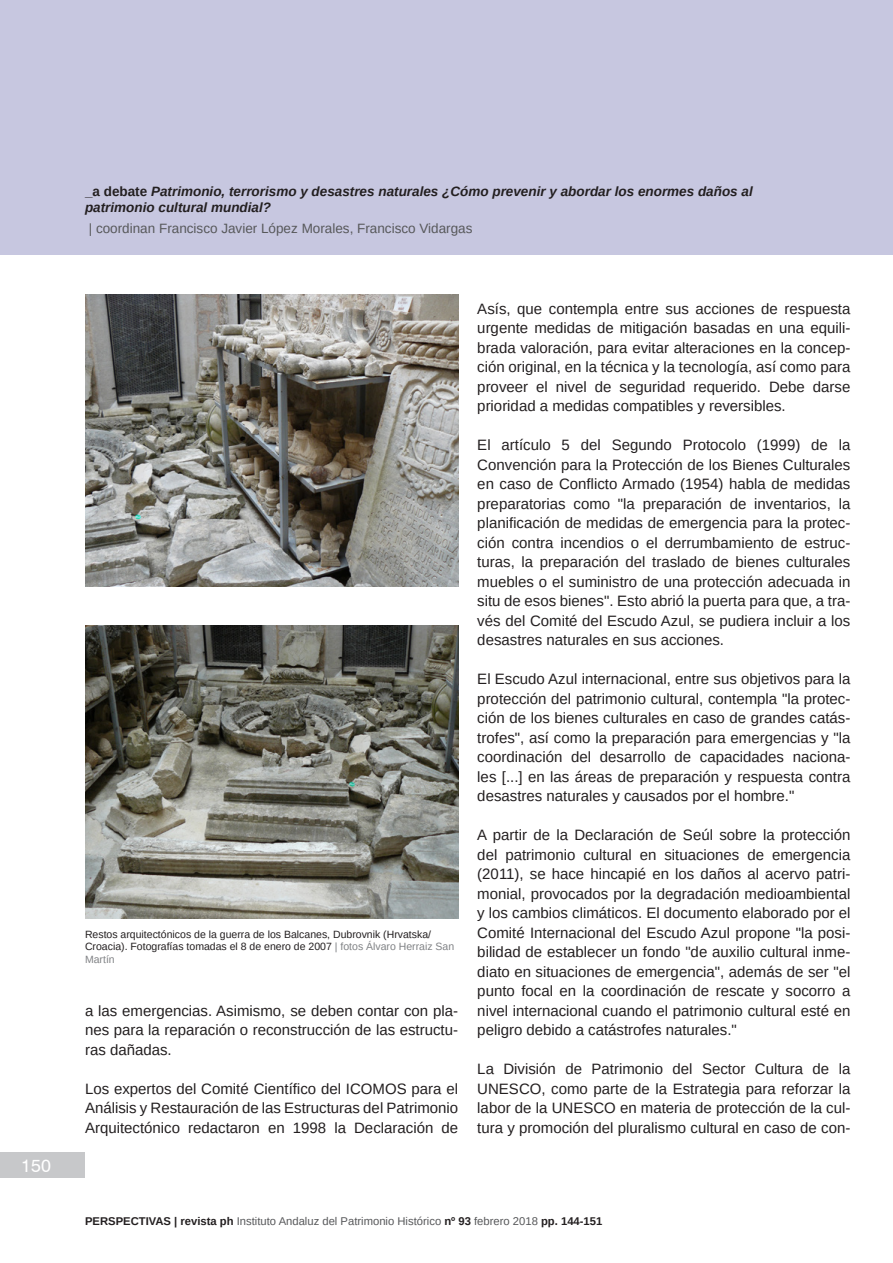
<style>
.page{position:relative;width:893px;height:1263px;background:#fff}
.page>*{position:absolute;margin:0;border:0;box-sizing:border-box;transform-origin:0 0}
.t1{font:18px "Swiss 721 BT";color:#fff}
.t2{font:15px/19.5px "Arimo";color:#231f20;text-align:justify}
.t3{font:italic 700 13.5px/16.2px "Arimo";color:#231f20}
.t4{font:13.5px "Arimo";color:#57585a}
.t5{font:11.25px "Arimo";color:#57585a}
.Pie_de_Foto{font:10.5px/12.6px "Arimo";color:#231f20}
.s1{font-style:normal}
.s2{color:#808285}
.s3{font-weight:700;color:#231f20}
</style>
<div class="page">
<div style="left:0;top:0;width:893px;height:255px;background:#c7c7e0"></div>
<div style="left:0;top:1152px;width:85px;height:26px;background:#c7c8ca"></div>
<img style="left:85px;top:626px;width:373px;height:292px">
<img style="left:85px;top:295px;width:373px;height:292px">
<p class="t1" style="left:21px;top:1154px;width:31px">150</p>
<p class="t3" style="left:85px;top:183px;width:669px"><span class="s1">_a debate</span> Patrimonio, terrorismo y desastres naturales ¿Cómo prevenir y abordar los enormes daños al patrimonio cultural mundial?</p>
<p class="t4" style="left:89px;top:220px;width:385px">| coordinan Francisco Javier López Morales, Francisco Vidargas</p>
<p class="Pie_de_Foto" style="left:85px;top:928px;width:371px">Restos arquitectónicos de la guerra de los Balcanes, Dubrovnik (Hrvatska/<br>Croacia). Fotografías tomadas el 8 de enero de 2007 <span class="s2">| fotos Álvaro Herraiz San<br>Martín</span></p>
<p class="t2" style="left:85px;top:1001px;width:375px">a las emergencias. Asimismo, se deben contar con pla&shy;nes para la reparación o reconstrucción de las estructu&shy;ras dañadas.</p>
<p class="t2" style="left:85px;top:1079px;width:375px">Los expertos del Comité Científico del ICOMOS para el Análisis y Restauración de las Estructuras del Patrimonio Arquitectónico redactaron en 1998 la Declaración de</p>
<p class="t2" style="left:477px;top:299px;width:375px">Asís, que contempla entre sus acciones de respuesta urgente medidas de mitigación basadas en una equili&shy;brada valoración, para evitar alteraciones en la concep&shy;ción original, en la técnica y la tecnología, así como para proveer el nivel de seguridad requerido. Debe darse prioridad a medidas compatibles y reversibles.</p>
<p class="t2" style="left:477px;top:435px;width:375px">El artículo 5 del Segundo Protocolo (1999) de la Convención para la Protección de los Bienes Culturales en caso de Conflicto Armado (1954) habla de medidas preparatorias como "la preparación de inventarios, la planificación de medidas de emergencia para la protec&shy;ción contra incendios o el derrumbamiento de estruc&shy;turas, la preparación del traslado de bienes culturales muebles o el suministro de una protección adecuada in situ de esos bienes". Esto abrió la puerta para que, a tra&shy;vés del Comité del Escudo Azul, se pudiera incluir a los desastres naturales en sus acciones.</p>
<p class="t2" style="left:477px;top:669px;width:375px">El Escudo Azul internacional, entre sus objetivos para la protección del patrimonio cultural, contempla "la protec&shy;ción de los bienes culturales en caso de grandes catás&shy;trofes", así como la preparación para emergencias y "la coordinación del desarrollo de capacidades naciona&shy;les [...] en las áreas de preparación y respuesta contra desastres naturales y causados por el hombre."</p>
<p class="t2" style="left:477px;top:825px;width:375px">A partir de la Declaración de Seúl sobre la protección del patrimonio cultural en situaciones de emergencia (2011), se hace hincapié en los daños al acervo patri&shy;monial, provocados por la degradación medioambiental y los cambios climáticos. El documento elaborado por el Comité Internacional del Escudo Azul propone "la posi&shy;bilidad de establecer un fondo "de auxilio cultural inme&shy;diato en situaciones de emergencia", además de ser "el punto focal en la coordinación de rescate y socorro a nivel internacional cuando el patrimonio cultural esté en peligro debido a catástrofes naturales."</p>
<p class="t2" style="left:477px;top:1059px;width:375px">La División de Patrimonio del Sector Cultura de la UNESCO, como parte de la Estrategia para reforzar la labor de la UNESCO en materia de protección de la cul&shy;tura y promoción del pluralismo cultural en caso de con-</p>
<p class="t5" style="left:85px;top:1213px;width:519px"><span class="s3">PERSPECTIVAS | revista ph</span> Instituto Andaluz del Patrimonio Histórico <span class="s3">nº 93</span> febrero 2018 <span class="s3">pp. 144-151</span></p>
</div>
